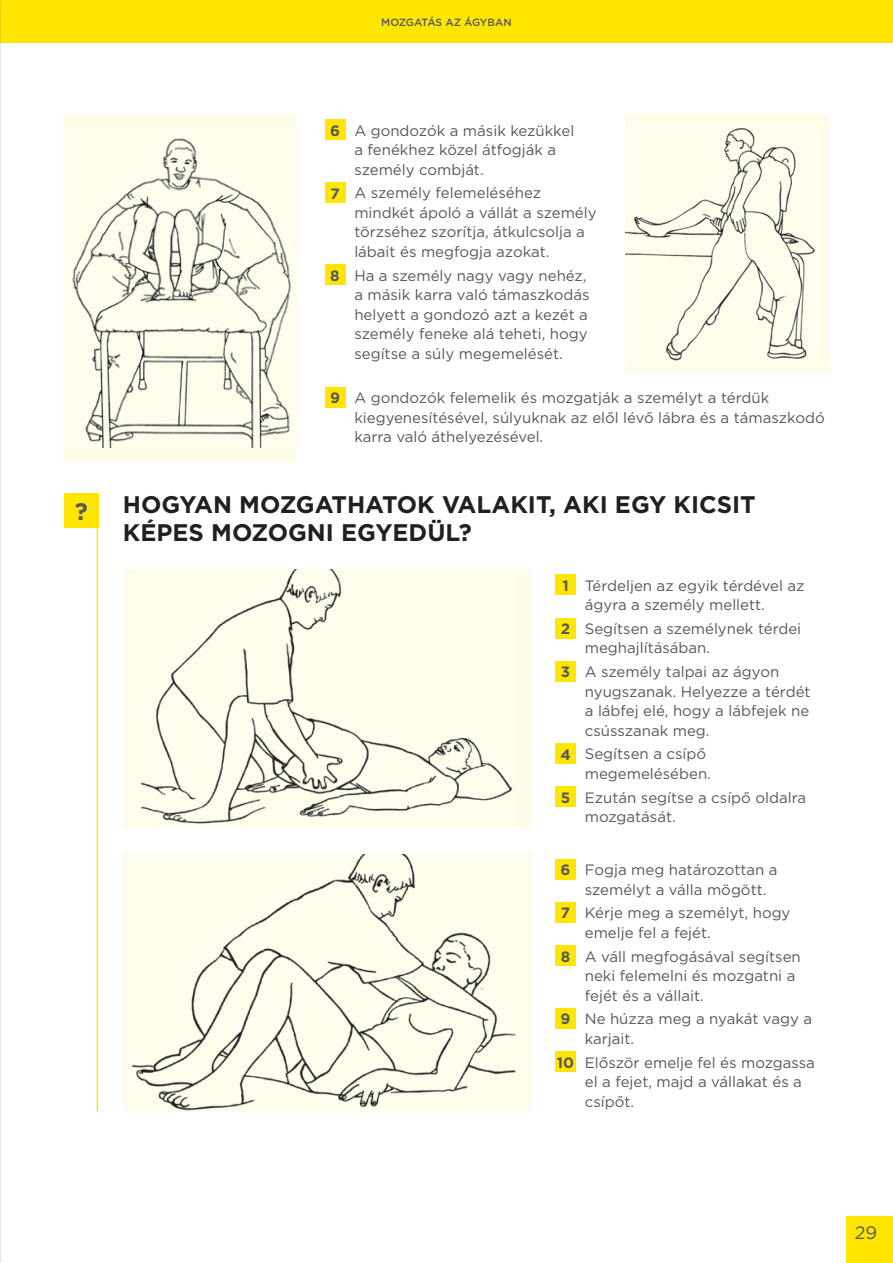
<style>
.page{position:relative;width:893px;height:1263px;background:#fff}
.page>*{position:absolute;margin:0;border:0;box-sizing:border-box;transform-origin:0 0}
.t1{font:700 24px/28.8px "Gotham";color:#231f20}
.t2{font:700 24px "Gotham";color:#57585a}
.t3{font:18px "Gotham";color:#57585a}
.numbered_bullet{font:15px/19.5px "Gotham";color:#57585a}
.t4{font:700 15px "Gotham";color:#57585a}
.t5{font:500 10.5px "Gotham";letter-spacing:-.01em;color:#57585a}
</style>
<div class="page">
<div style="left:846px;top:1216px;width:47px;height:47px;background:#ffe601"></div>
<div style="left:0;top:0;width:893px;height:43px;background:#ffe601"></div>
<hr style="left:0;top:0;width:1px;height:1263px;background:#e1e2e4">
<div style="left:63px;top:115px;width:233px;height:346px;background:#fefce9"></div>
<img style="left:72px;top:138px;width:224px;height:310px">
<div style="left:123px;top:570px;width:408px;height:257px;background:#fefce9"></div>
<img style="left:140px;top:570px;width:373px;height:254px">
<div style="left:625px;top:115px;width:204px;height:257px;background:#fefce9"></div>
<img style="left:625px;top:128px;width:190px;height:233px">
<div style="left:325px;top:119px;width:20px;height:21px;background:#ffe601"></div>
<div style="left:325px;top:182px;width:20px;height:21px;background:#ffe601"></div>
<div style="left:325px;top:264px;width:20px;height:21px;background:#ffe601"></div>
<div style="left:555px;top:859px;width:21px;height:21px;background:#ffe601"></div>
<div style="left:555px;top:902px;width:21px;height:21px;background:#ffe601"></div>
<div style="left:555px;top:945px;width:21px;height:21px;background:#ffe601"></div>
<div style="left:555px;top:1008px;width:21px;height:21px;background:#ffe601"></div>
<div style="left:555px;top:1051px;width:21px;height:21px;background:#ffe601"></div>
<div style="left:555px;top:574px;width:21px;height:21px;background:#ffe601"></div>
<div style="left:555px;top:618px;width:21px;height:20px;background:#ffe601"></div>
<div style="left:555px;top:661px;width:21px;height:21px;background:#ffe601"></div>
<div style="left:555px;top:743px;width:21px;height:21px;background:#ffe601"></div>
<div style="left:555px;top:786px;width:21px;height:21px;background:#ffe601"></div>
<div style="left:325px;top:387px;width:20px;height:21px;background:#ffe601"></div>
<div style="left:123px;top:854px;width:408px;height:257px;background:#fefce9"></div>
<img style="left:131px;top:854px;width:385px;height:257px">
<div style="left:64px;top:493px;width:34px;height:34px;background:#ffe601"></div>
<hr style="left:97px;top:493px;width:1px;height:618px;background:#ffe601">
<p class="t5" style="left:381px;top:15px;width:132px">MOZGATÁS AZ ÁGYBAN</p>
<p class="t2" style="left:75px;top:495px;width:15px">?</p>
<p class="t4" style="left:330px;top:120px;width:11px">6</p>
<p class="numbered_bullet" style="left:354px;top:120px;width:221px">A gondozók a másik kezükkel a fenékhez közel átfogják a személy combját.</p>
<p class="t4" style="left:330px;top:183px;width:11px">7</p>
<p class="numbered_bullet" style="left:354px;top:183px;width:244px">A személy felemeléséhez mindkét ápoló a vállát a személy törzséhez szorítja, átkulcsolja a lábait és megfogja azokat.</p>
<p class="t4" style="left:330px;top:265px;width:11px">8</p>
<p class="numbered_bullet" style="left:354px;top:265px;width:237px">Ha a személy nagy vagy nehéz, a másik karra való támaszkodás helyett a gondozó azt a kezét a személy feneke alá teheti, hogy segítse a súly megemelését.</p>
<p class="t4" style="left:330px;top:388px;width:11px">9</p>
<p class="numbered_bullet" style="left:354px;top:388px;width:472px">A gondozók felemelik és mozgatják a személyt a térdük kiegyenesítésével, súlyuknak az elől lévő lábra és a támaszkodó karra való áthelyezésével.</p>
<p class="t1" style="left:123px;top:489px;width:634px">HOGYAN MOZGATHATOK VALAKIT, AKI EGY KICSIT<br>KÉPES MOZOGNI EGYEDÜL?</p>
<p class="t4" style="left:562px;top:575px;width:8px">1</p>
<p class="numbered_bullet" style="left:585px;top:575px;width:221px">Térdeljen az egyik térdével az ágyra a személy mellett.</p>
<p class="t4" style="left:561px;top:619px;width:11px">2</p>
<p class="numbered_bullet" style="left:585px;top:619px;width:218px">Segítsen a személynek térdei meghajlításában.</p>
<p class="t4" style="left:561px;top:662px;width:11px">3</p>
<p class="numbered_bullet" style="left:585px;top:662px;width:227px">A személy talpai az ágyon nyugszanak. Helyezze a térdét a lábfej elé, hogy a lábfejek ne csússzanak meg.</p>
<p class="t4" style="left:560px;top:744px;width:12px">4</p>
<p class="numbered_bullet" style="left:585px;top:744px;width:128px">Segítsen a csípő megemelésében.</p>
<p class="t4" style="left:561px;top:787px;width:11px">5</p>
<p class="numbered_bullet" style="left:585px;top:787px;width:223px">Ezután segítse a csípő oldalra mozgatását.</p>
<p class="t4" style="left:560px;top:860px;width:11px">6</p>
<p class="numbered_bullet" style="left:585px;top:860px;width:194px">Fogja meg határozottan a személyt a válla mögött.</p>
<p class="t4" style="left:561px;top:903px;width:11px">7</p>
<p class="numbered_bullet" style="left:585px;top:903px;width:207px">Kérje meg a személyt, hogy emelje fel a fejét.</p>
<p class="t4" style="left:561px;top:946px;width:11px">8</p>
<p class="numbered_bullet" style="left:585px;top:946px;width:217px">A váll megfogásával segítsen neki felemelni és mozgatni a fejét és a vállait.</p>
<p class="t4" style="left:560px;top:1009px;width:11px">9</p>
<p class="numbered_bullet" style="left:585px;top:1009px;width:229px">Ne húzza meg a nyakát vagy a karjait.</p>
<p class="t4" style="left:557px;top:1052px;width:19px">10</p>
<p class="numbered_bullet" style="left:585px;top:1052px;width:232px">Először emelje fel és mozgassa el a fejet, majd a vállakat és a csípőt.</p>
<p class="t3" style="left:855px;top:1221px;width:24px">29</p>
</div>
